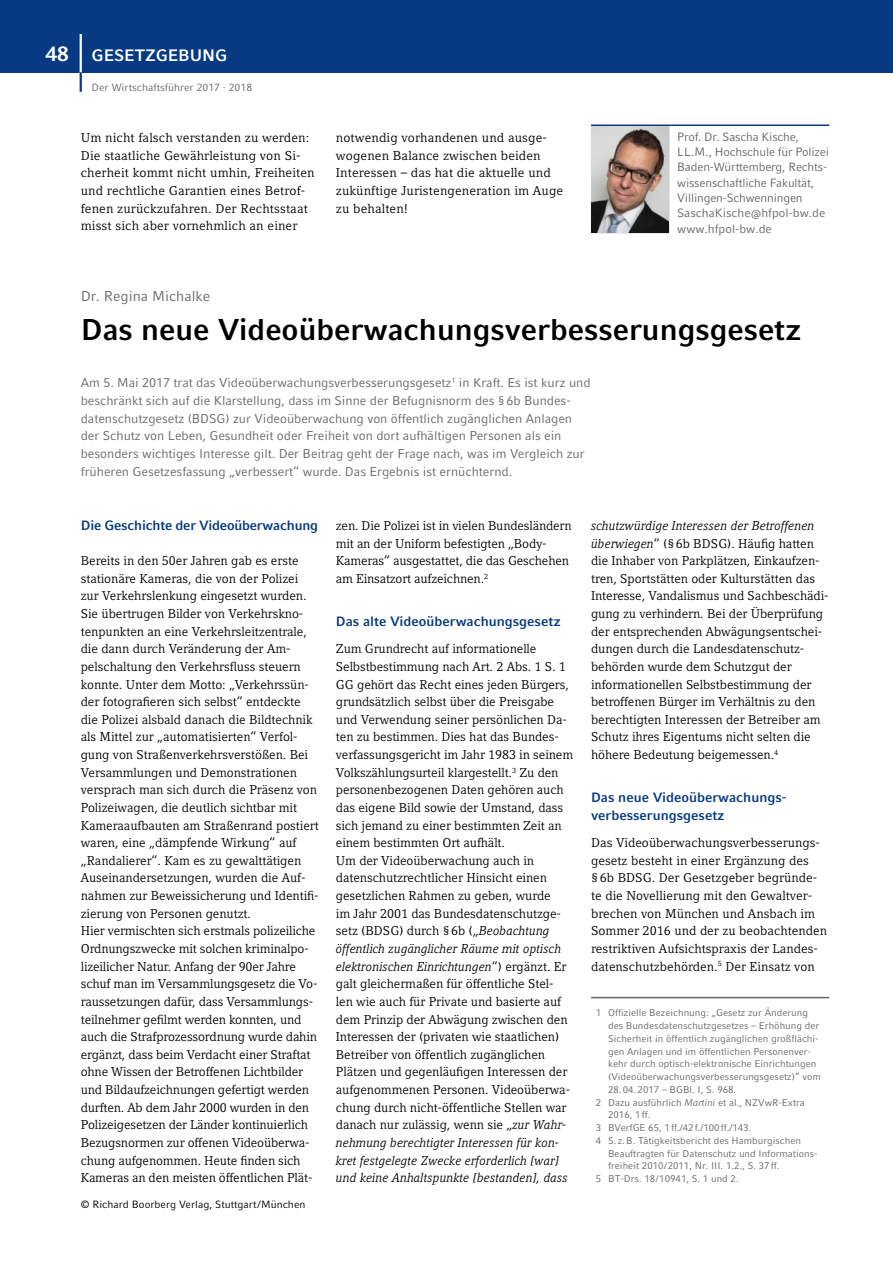
<style>
.page{position:relative;width:893px;height:1263px;background:#fff}
.page>*{position:absolute;margin:0;border:0;box-sizing:border-box;transform-origin:0 0}
.t1{font:700 30px "Compatil Fact LT Pro";color:#000}
.t2{font:700 16.5px "Compatil Fact LT Pro";color:#fff}
.t3{font:14.25px "Compatil Fact LT Pro";color:#676767}
.t4{font:700 13.5px/17.7px "Compatil Fact LT Pro";color:#073a82}
.t5{font:12.75px/17.5px "Compatil Letter LT Pro";letter-spacing:-.005em;color:#000}
.t6{font:12.75px/17.5px "Compatil Fact LT Pro";letter-spacing:-.005em;color:#676767}
.t7{font:12px/15.3px "Compatil Fact LT Pro";letter-spacing:-.015em;color:#676767}
.t8{font:10.5px "Compatil Fact LT Pro";color:#000}
.t9{font:10.5px "Compatil Fact LT Pro";color:#676767}
.t10{font:9.75px "Compatil Fact LT Pro";color:#676767}
.s1{font-size:21px}
.s2{font-style:italic}
</style>
<div class="page">
<hr style="left:591px;top:125px;width:78px;height:1px;background:#073a82">
<hr style="left:591px;top:126px;width:1px;height:106px;background:#989898">
<hr style="left:668px;top:126px;width:1px;height:106px;background:#989898">
<hr style="left:669px;top:125px;width:160px;height:1px;background:#073a82">
<hr style="left:591px;top:232px;width:78px;height:1px;background:#989898">
<img style="left:592px;top:126px;width:76px;height:106px">
<hr style="left:591px;top:997px;width:238px;height:1px;background:#676767">
<div style="left:0;top:0;width:893px;height:72px;background:#073a82"></div>
<hr style="left:80px;top:34px;width:2px;height:40px;background:#fff">
<hr style="left:80px;top:72px;width:2px;height:20px;background:#073a82">
<p class="t2" style="left:46px;top:46px;width:71px"><span class="s1">48</span> Gesetzgebung</p>
<p class="t9" style="left:92px;top:81px;width:162px">Der Wirtschaftsführer 2017 · 2018</p>
<p class="t5" style="left:81px;top:129px;width:235px">Um nicht falsch verstanden zu werden:<br>Die staatliche Gewährleistung von Si&shy;cherheit kommt nicht umhin, Freiheiten und rechtliche Garantien eines Betrof&shy;fenen zurückzufahren. Der Rechtsstaat misst sich aber vornehmlich an einer</p>
<p class="t5" style="left:336px;top:129px;width:229px">notwendig vorhandenen und ausge&shy;wogenen Balance zwischen beiden<br>Interessen – das hat die aktuelle und zukünftige Juristengeneration im Auge zu behalten!</p>
<p class="t7" style="left:677px;top:129px;width:153px">Prof. Dr. Sascha Kische,<br>LL.M., Hochschule für Polizei<br>Baden-Württemberg, Rechts&shy;wissenschaftliche Fakultät,<br>Villingen-Schwenningen<br>SaschaKische@hfpol-bw.de www.hfpol-bw.de</p>
<p class="t3" style="left:81px;top:287px;width:131px">Dr. Regina Michalke</p>
<h1 class="t1" style="left:81px;top:312px;width:722px">Das neue Videoüberwachungsverbesserungsgesetz</h1>
<p class="t6" style="left:81px;top:374px;width:511px">Am 5. Mai 2017 trat das Videoüberwachungsverbesserungsgesetz<sup>1</sup> in Kraft. Es ist kurz und beschränkt sich auf die Klarstellung, dass im Sinne der Befugnisnorm des §6b Bundes&shy;datenschutzgesetz (BDSG) zur Videoüberwachung von öffentlich zugänglichen Anlagen der Schutz von Leben, Gesundheit oder Freiheit von dort aufhältigen Personen als ein besonders wichtiges Interesse gilt. Der Beitrag geht der Frage nach, was im Vergleich zur früheren Gesetzesfassung „verbessert“ wurde. Das Ergebnis ist ernüchternd.</p>
<p class="t4" style="left:81px;top:516px;width:239px">Die Geschichte der Videoüberwachung</p>
<p class="t5" style="left:81px;top:552px;width:240px">Bereits in den 50er Jahren gab es erste stationäre Kameras, die von der Polizei zur Verkehrslenkung eingesetzt wurden.<br>Sie übertrugen Bilder von Verkehrskno&shy;tenpunkten an eine Verkehrsleitzentrale, die dann durch Veränderung der Am&shy;pelschaltung den Verkehrsfluss steuern konnte. Unter dem Motto: „Verkehrssün&shy;der fotografieren sich selbst“ entdeckte die Polizei alsbald danach die Bildtechnik als Mittel zur „automatisierten“ Verfol&shy;gung von Straßenverkehrsverstößen. Bei Versammlungen und Demonstrationen versprach man sich durch die Präsenz von Polizeiwagen, die deutlich sichtbar mit Kameraaufbauten am Straßenrand postiert waren, eine „dämpfende Wirkung“ auf „Randalierer“. Kam es zu gewalttätigen Auseinandersetzungen, wurden die Auf&shy;nahmen zur Beweissicherung und Identifi&shy;zierung von Personen genutzt.<br>Hier vermischten sich erstmals polizeiliche Ordnungszwecke mit solchen kriminalpo&shy;lizeilicher Natur. Anfang der 90er Jahre schuf man im Versammlungsgesetz die Vo&shy;raussetzungen dafür, dass Versammlungs&shy;teilnehmer gefilmt werden konnten, und auch die Strafprozessordnung wurde dahin ergänzt, dass beim Verdacht einer Straftat ohne Wissen der Betroffenen Lichtbilder und Bildaufzeichnungen gefertigt werden durften. Ab dem Jahr 2000 wurden in den Polizeigesetzen der Länder kontinuierlich Bezugsnormen zur offenen Videoüberwa&shy;chung aufgenommen. Heute finden sich Kameras an den meisten öffentlichen Plät-</p>
<p class="t8" style="left:81px;top:1198px;width:226px">© Richard Boorberg Verlag, Stuttgart/München</p>
<p class="t5" style="left:336px;top:517px;width:237px">zen. Die Polizei ist in vielen Bundesländern mit an der Uniform befestigten „Body-Kameras“ ausgestattet, die das Geschehen am Einsatzort aufzeichnen.<sup>2</sup></p>
<p class="t4" style="left:336px;top:612px;width:226px">Das alte Videoüberwachungsgesetz</p>
<p class="t5" style="left:336px;top:640px;width:239px">Zum Grundrecht auf informationelle Selbstbestimmung nach Art. 2 Abs. 1 S. 1<br>GG gehört das Recht eines jeden Bürgers, grundsätzlich selbst über die Preisgabe und Verwendung seiner persönlichen Da&shy;ten zu bestimmen. Dies hat das Bundes&shy;verfassungsgericht im Jahr 1983 in seinem Volkszählungsurteil klargestellt.<sup>3</sup> Zu den personenbezogenen Daten gehören auch das eigene Bild sowie der Umstand, dass sich jemand zu einer bestimmten Zeit an einem bestimmten Ort aufhält.<br>Um der Videoüberwachung auch in datenschutzrechtlicher Hinsicht einen gesetzlichen Rahmen zu geben, wurde<br>im Jahr 2001 das Bundesdatenschutzge&shy;setz (BDSG) durch §6b („<span class="s2">Beobachtung öffentlich zugänglicher Räume mit optisch elektronischen Einrichtungen</span>“) ergänzt. Er galt gleichermaßen für öffentliche Stel&shy;len wie auch für Private und basierte auf dem Prinzip der Abwägung zwischen den Interessen der (privaten wie staatlichen)<br>Betreiber von öffentlich zugänglichen Plätzen und gegenläufigen Interessen der aufgenommenen Personen. Videoüberwa&shy;chung durch nicht-öffentliche Stellen war danach nur zulässig, wenn sie „<span class="s2">zur Wahr&shy;nehmung berechtigter Interessen für kon&shy;kret festgelegte Zwecke erforderlich [war] und keine Anhaltspunkte [bestanden], dass</span></p>
<p class="t5" style="left:591px;top:517px;width:239px"><span class="s2">schutzwürdige Interessen der Betroffenen überwiegen</span>“ (§6b BDSG). Häufig hatten die Inhaber von Parkplätzen, Einkaufzen&shy;tren, Sportstätten oder Kulturstätten das Interesse, Vandalismus und Sachbeschädi&shy;gung zu verhindern. Bei der Überprüfung der entsprechenden Abwägungsentschei&shy;dungen durch die Landesdatenschutz&shy;behörden wurde dem Schutzgut der informationellen Selbstbestimmung der betroffenen Bürger im Verhältnis zu den berechtigten Interessen der Betreiber am Schutz ihres Eigentums nicht selten die höhere Bedeutung beigemessen.<sup>4</sup></p>
<p class="t4" style="left:591px;top:789px;width:196px">Das neue Videoüberwachungs&shy;verbesserungsgesetz</p>
<p class="t5" style="left:591px;top:834px;width:237px">Das Videoüberwachungsverbesserungs&shy;gesetz besteht in einer Ergänzung des §6b BDSG. Der Gesetzgeber begründe&shy;te die Novellierung mit den Gewaltver&shy;brechen von München und Ansbach im Sommer 2016 und der zu beobachtenden restriktiven Aufsichtspraxis der Landes&shy;datenschutzbehörden.<sup>5</sup> Der Einsatz von</p>
<p class="t10" style="left:596px;top:1007px;width:214px">1 Offizielle Bezeichnung: „Gesetz zur Änderung</p>
<p class="t10" style="left:608px;top:1020px;width:213px">des Bundesdatenschutzgesetzes – Erhöhung der</p>
<p class="t10" style="left:608px;top:1033px;width:212px">Sicherheit in öffentlich zugänglichen großflächi-</p>
<p class="t10" style="left:608px;top:1045px;width:205px">gen Anlagen und im öffentlichen Personenver-</p>
<p class="t10" style="left:608px;top:1058px;width:210px">kehr durch optisch-elektronische Einrichtungen</p>
<p class="t10" style="left:608px;top:1071px;width:214px">(Videoüberwachungsverbesserungsgesetz)“ vom</p>
<p class="t10" style="left:608px;top:1084px;width:130px">28.04.2017 – BGBl. I, S. 968.</p>
<p class="t10" style="left:596px;top:1097px;width:210px">2 Dazu ausführlich <span class="s2">Martini</span> et al., NZVwR-Extra</p>
<p class="t10" style="left:608px;top:1109px;width:44px">2016, 1ff.</p>
<p class="t10" style="left:596px;top:1122px;width:157px">3 BVerfGE 65, 1ff./42f./100ff./143.</p>
<p class="t10" style="left:596px;top:1135px;width:207px">4 S. z.B. Tätigkeitsbericht des Hamburgischen</p>
<p class="t10" style="left:608px;top:1148px;width:211px">Beauftragten für Datenschutz und Informations-</p>
<p class="t10" style="left:608px;top:1160px;width:173px">freiheit 2010/2011, Nr. III. 1.2., S. 37ff.</p>
<p class="t10" style="left:596px;top:1173px;width:144px">5 BT-Drs. 18/10941, S. 1 und 2.</p>
</div>
